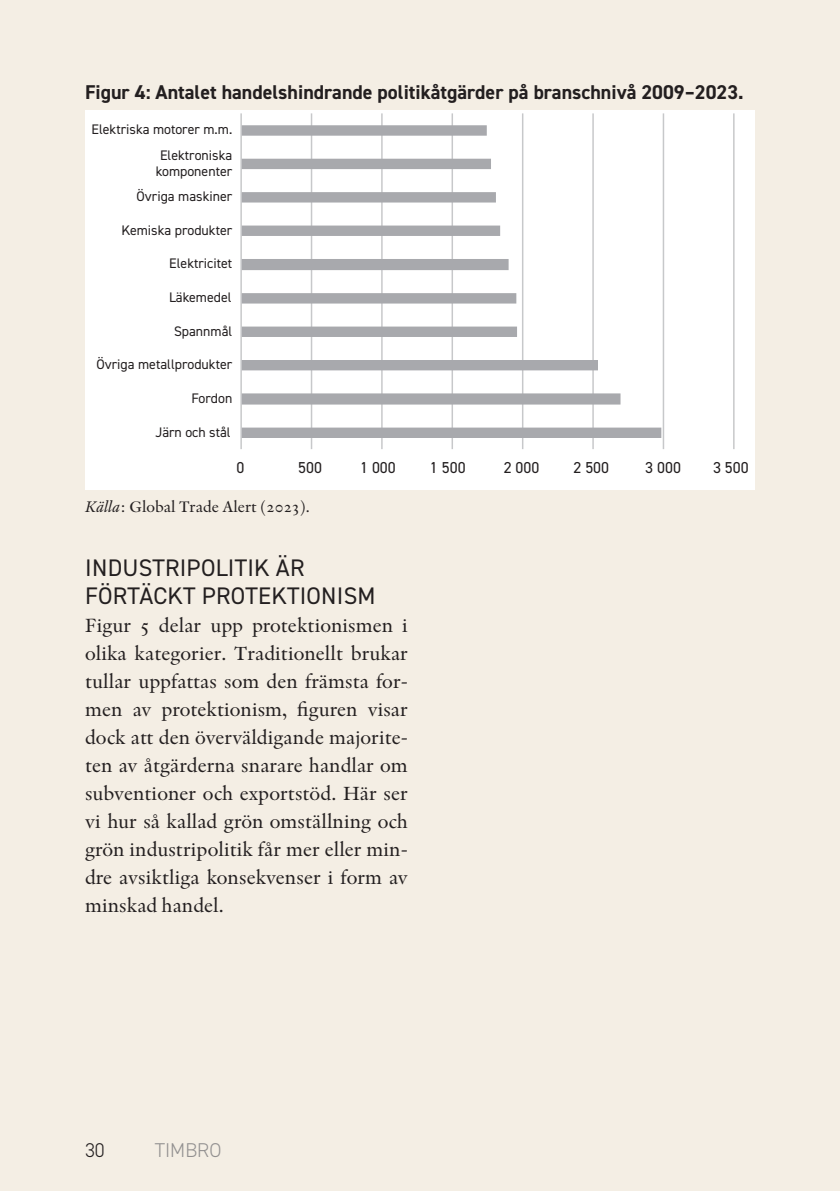
<style>
.page{position:relative;width:840px;height:1191px;background:#fff}
.page>*{position:absolute;margin:0;border:0;box-sizing:border-box;transform-origin:0 0}
.Mellanrubrik{font:24px/28px "DIN2014";letter-spacing:.01em;color:#231f20}
.Brödtext_efter_rubrik{font:20px/28px "Indigo Antiqua Pro Text";color:#231f20;text-align:justify}
.Bild_rubrik{font:700 20px "DIN2014";color:#231f20}
.t1{font:300 20px "DIN2014";color:#929090}
.t2{font:300 20px "DIN2014";color:#231f20}
.Brödtext_indrag{font:16px "Indigo Antiqua Pro Text";color:#231f20}
.t3{font:15.8px "DIN2014";color:#231f20}
.t4{font:13.8px/16.6px "DIN2014";color:#231f20;text-align:center}
.s1{font-family:"Indigo Antiqua 2";font-style:italic}
</style>
<div class="page">
<div style="left:0;top:0;width:839px;height:1191px;background:#f4eee4"></div>
<div style="left:85px;top:110px;width:669px;height:380px;background:#fff"></div>
<hr style="left:310px;top:113px;width:2px;height:336px;background:#c7c8ca">
<hr style="left:381px;top:113px;width:1px;height:336px;background:#c7c8ca">
<hr style="left:451px;top:113px;width:2px;height:336px;background:#c7c8ca">
<hr style="left:521px;top:113px;width:2px;height:336px;background:#c7c8ca">
<hr style="left:592px;top:113px;width:1px;height:336px;background:#c7c8ca">
<hr style="left:662px;top:113px;width:1px;height:336px;background:#c7c8ca">
<hr style="left:732px;top:113px;width:2px;height:336px;background:#c7c8ca">
<svg style="left:242px;top:125px;width:419px;height:313px"></svg>
<hr style="left:240px;top:113px;width:2px;height:336px;background:#c7c8ca">
<p class="Bild_rubrik" style="left:85px;top:79px;width:659px">Figur 4: Antalet handelshindrande politikåtgärder på branschnivå 2009–2023.</p>
<p class="t4" style="left:91px;top:120px;width:142px">Elektriska motorer m.m.</p>
<p class="t4" style="left:156px;top:146px;width:78px">Elektroniska komponenter</p>
<p class="t4" style="left:136px;top:188px;width:97px">Övriga maskiner</p>
<p class="t4" style="left:121px;top:221px;width:112px">Kemiska produkter</p>
<p class="t4" style="left:169px;top:255px;width:64px">Elektricitet</p>
<p class="t4" style="left:169px;top:289px;width:64px">Läkemedel</p>
<p class="t4" style="left:174px;top:322px;width:60px">Spannmål</p>
<p class="t4" style="left:96px;top:356px;width:137px">Övriga metallprodukter</p>
<p class="t4" style="left:191px;top:390px;width:42px">Fordon</p>
<p class="t4" style="left:155px;top:423px;width:77px">Järn och stål</p>
<p class="t3" style="left:236px;top:457px;width:9px">0</p>
<p class="t3" style="left:298px;top:457px;width:25px">500</p>
<p class="t3" style="left:360px;top:457px;width:37px">1 000</p>
<p class="t3" style="left:429px;top:457px;width:37px">1 500</p>
<p class="t3" style="left:503px;top:457px;width:37px">2 000</p>
<p class="t3" style="left:573px;top:457px;width:37px">2 500</p>
<p class="t3" style="left:645px;top:457px;width:37px">3 000</p>
<p class="t3" style="left:712px;top:457px;width:37px">3 500</p>
<p class="Brödtext_indrag" style="left:85px;top:497px;width:226px"><span class="s1">Källa</span>: Global Trade Alert (2023).</p>
<p class="Mellanrubrik" style="left:85px;top:553px;width:292px">INDUSTRIPOLITIK ÄR<br>FÖRTÄCKT PROTEKTIONISM</p>
<p class="Brödtext_efter_rubrik" style="left:85px;top:612px;width:324px">Figur 5 delar upp protektionismen i olika kategorier. Traditionellt brukar tullar uppfattas som den främsta for&shy;men av protektionism, figuren visar dock att den överväldigande majorite&shy;ten av åtgärderna snarare handlar om subventioner och exportstöd. Här ser vi hur så kallad grön omställning och grön industripolitik får mer eller min&shy;dre avsiktliga konsekvenser i form av minskad handel.</p>
<p class="t2" style="left:85px;top:1137px;width:21px">30</p>
<p class="t1" style="left:155px;top:1137px;width:68px">TIMBRO</p>
</div>
